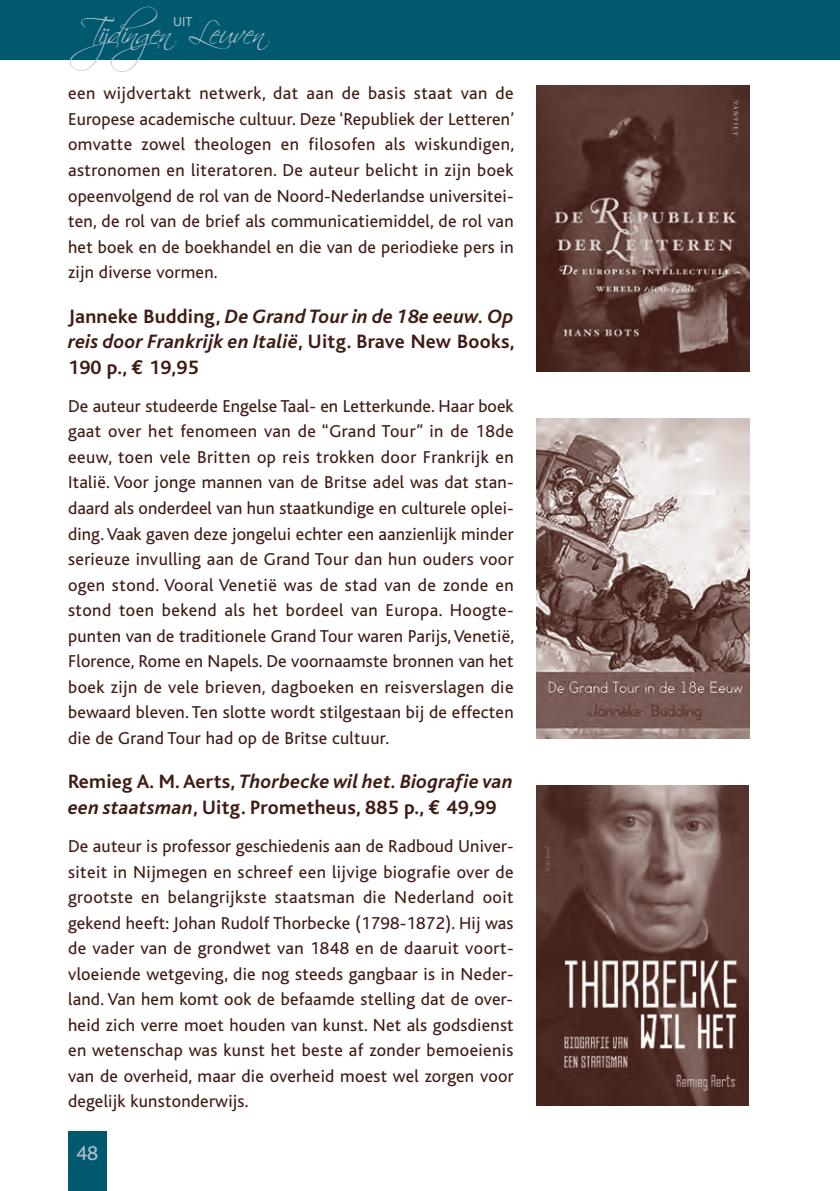
<style>
.page{position:relative;width:840px;height:1191px;background:#fff}
.page>*{position:absolute;margin:0;border:0;box-sizing:border-box;transform-origin:0 0}
.t1{font:31.6px "Scriptina Pro";color:#afc1cd}
.t2{font:21px "Bliss";color:#afc1cd}
.t3{font:italic 700 20.2px/25.4px "Bliss";letter-spacing:.015em;color:#3f1b15;text-align:justify}
.t4{font:700 20.2px/25.4px "Bliss";letter-spacing:.015em;color:#3f1b15}
.t5{font:18px/25.6px "Bliss";letter-spacing:.015em;color:#3f1b15;text-align:justify}
.t6{font:13.6px "Bliss";color:#afc1cd}
.s1{font-style:normal}
.s2{font-family:"Euro Mono";font-style:normal}
.s3{font-style:italic}
.s4{font-family:"Euro Mono"}
</style>
<div class="page">
<div style="left:0;top:0;width:839px;height:60px;background:#00596f"></div>
<div style="left:68px;top:1131px;width:38px;height:60px;background:#00596f"></div>
<img style="left:536px;top:85px;width:212px;height:286px">
<img style="left:536px;top:418px;width:212px;height:320px">
<img style="left:536px;top:785px;width:212px;height:320px">
<h1 class="t1" style="left:91px;top:14px;width:174px">Tijdingen Leuven</h1>
<p class="t6" style="left:173px;top:14px;width:21px">UIT</p>
<p class="t5" style="left:68px;top:81px;width:447px">een wijdvertakt netwerk, dat aan de basis staat van de Europese academische cultuur. Deze ‘Republiek der Letteren’ omvatte zowel theologen en filosofen als wiskundigen, astronomen en literatoren. De auteur belicht in zijn boek opeenvolgend de rol van de Noord-Nederlandse universitei&shy;ten, de rol van de brief als communicatiemiddel, de rol van het boek en de boekhandel en die van de periodieke pers in zijn diverse vormen.</p>
<p class="t3" style="left:68px;top:305px;width:447px"><span class="s1">Janneke Budding,</span> De Grand Tour in de 18e eeuw. Op reis door Frankrijk en Italië<span class="s1">, Uitg. Brave New Books, 190 p.,</span> <span class="s2">€</span> <span class="s1">19,95</span></p>
<p class="t5" style="left:68px;top:393px;width:447px">De auteur studeerde Engelse Taal- en Letterkunde. Haar boek gaat over het fenomeen van de “Grand Tour” in de 18de eeuw, toen vele Britten op reis trokken door Frankrijk en Italië. Voor jonge mannen van de Britse adel was dat stan&shy;daard als onderdeel van hun staatkundige en culturele oplei&shy;ding. Vaak gaven deze jongelui echter een aanzienlijk minder serieuze invulling aan de Grand Tour dan hun ouders voor ogen stond. Vooral Venetië was de stad van de zonde en stond toen bekend als het bordeel van Europa. Hoogte - punten van de traditionele Grand Tour waren Parijs, Venetië, Florence, Rome en Napels. De voornaamste bronnen van het boek zijn de vele brieven, dagboeken en reisverslagen die bewaard bleven. Ten slotte wordt stilgestaan bij de effecten die de Grand Tour had op de Britse cultuur.</p>
<p class="t4" style="left:68px;top:770px;width:446px">Remieg A. M. Aerts, <span class="s3">Thorbecke wil het. Biografie van een staatsman</span>, Uitg. Prometheus, 885 p., <span class="s4">€</span> 49,99</p>
<p class="t5" style="left:68px;top:833px;width:447px">De auteur is professor geschiedenis aan de Radboud Univer - siteit in Nijmegen en schreef een lijvige biografie over de grootste en belangrijkste staatsman die Nederland ooit gekend heeft: Johan Rudolf Thorbecke (1798-1872). Hij was de vader van de grondwet van 1848 en de daaruit voort&shy;vloeiende wetgeving, die nog steeds gangbaar is in Neder - land. Van hem komt ook de befaamde stelling dat de over&shy;heid zich verre moet houden van kunst. Net als godsdienst en wetenschap was kunst het beste af zonder bemoeienis van de overheid, maar die overheid moest wel zorgen voor degelijk kunstonderwijs.</p>
<p class="t2" style="left:76px;top:1142px;width:24px">48</p>
</div>
